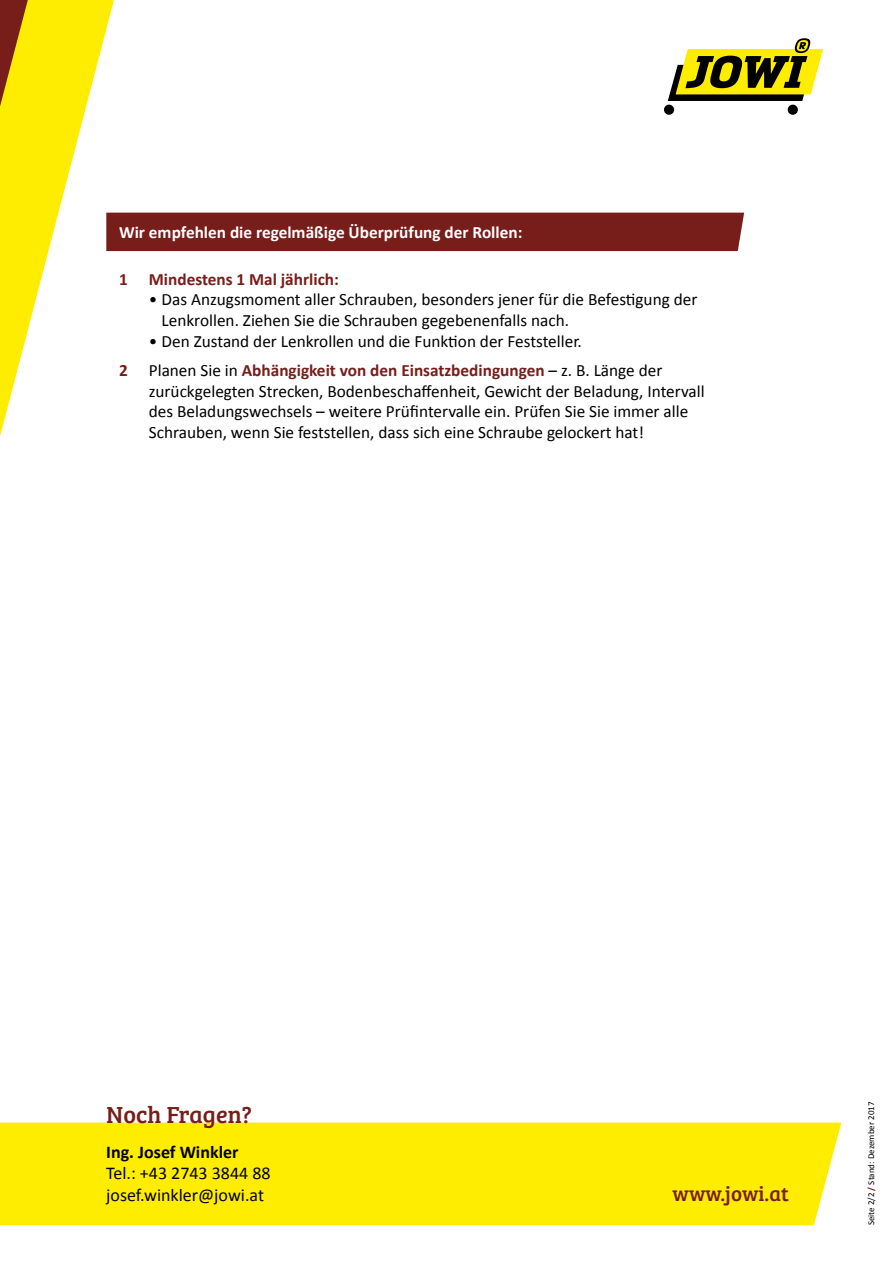
<style>
.page{position:relative;width:893px;height:1263px;background:#fff}
.page>*{position:absolute;margin:0;border:0;box-sizing:border-box;transform-origin:0 0}
.t1{font:24px "Bree Serif";color:#771e1a}
.t2{font:21px "Bree Serif";color:#771e1a}
.t3{font:18px/21.6px "Calibri";color:#000}
.t4{font:700 18px "Calibri";color:#000}
.t5{font:17.25px/20.7px "Calibri";color:#000}
.t6{font:700 17.25px "Calibri";color:#fff}
.t7{font:700 17.25px "Calibri";color:#771e1a}
.t8{font:9px "Calibri";color:#000}
.s1{font-weight:700;color:#771e1a}
</style>
<div class="page">
<div style="left:664px;top:105px;width:10px;height:10px;background:#000;border-radius:50%"></div>
<div style="left:788px;top:105px;width:10px;height:10px;background:#000;border-radius:50%"></div>
<svg style="left:668px;top:38px;width:155px;height:63px"></svg>
<div style="left:0;top:1122px;width:841px;height:103px;background:#ffed00"></div>
<svg style="left:0;top:0;width:114px;height:436px"></svg>
<svg style="left:0;top:0;width:28px;height:107px;background:#bb860c"></svg>
<div style="left:106px;top:213px;width:638px;height:38px;background:#771e1a"></div>
<p class="t6" style="left:119px;top:222px;width:405px">Wir empfehlen die regelmäßige Überprüfung der Rollen:</p>
<p class="t7" style="left:119px;top:268px;width:221px">1 Mindestens 1 Mal jährlich:</p>
<p class="t5" style="left:162px;top:288px;width:537px;text-indent:-13px">• Das Anzugsmoment aller Schrauben, besonders jener für die Befestigung der<br>Lenkrollen. Ziehen Sie die Schrauben gegebenenfalls nach.</p>
<p class="t5" style="left:119px;top:325px;width:545px;line-height:29.2px;text-indent:30px">• Den Zustand der Lenkrollen und die Funktion der Feststeller.<br><span class="s1">2</span> Planen Sie in <span class="s1">Abhängigkeit von den Einsatzbedingungen</span> – z. B. Länge der</p>
<p class="t5" style="left:149px;top:380px;width:557px">zurückgelegten Strecken, Bodenbeschaffenheit, Gewicht der Beladung, Intervall des Beladungswechsels – weitere Prüfintervalle ein. Prüfen Sie Sie immer alle<br>Schrauben, wenn Sie feststellen, dass sich eine Schraube gelockert hat!</p>
<h1 class="t1" style="left:106px;top:1096px;width:147px">Noch Fragen?</h1>
<p class="t4" style="left:106px;top:1140px;width:134px">Ing. Josef Winkler</p>
<p class="t3" style="left:106px;top:1162px;width:166px">Tel.: +43 2743 3844 88 josef.winkler@jowi.at</p>
<p class="t2" style="left:673px;top:1178px;width:118px">www.jowi.at</p>
<p class="t8" style="left:866px;top:1225px;width:125px;rotate:-90deg">Seite 2/2 <span class="s1">/</span> Stand: Dezember 2017</p>
</div>
